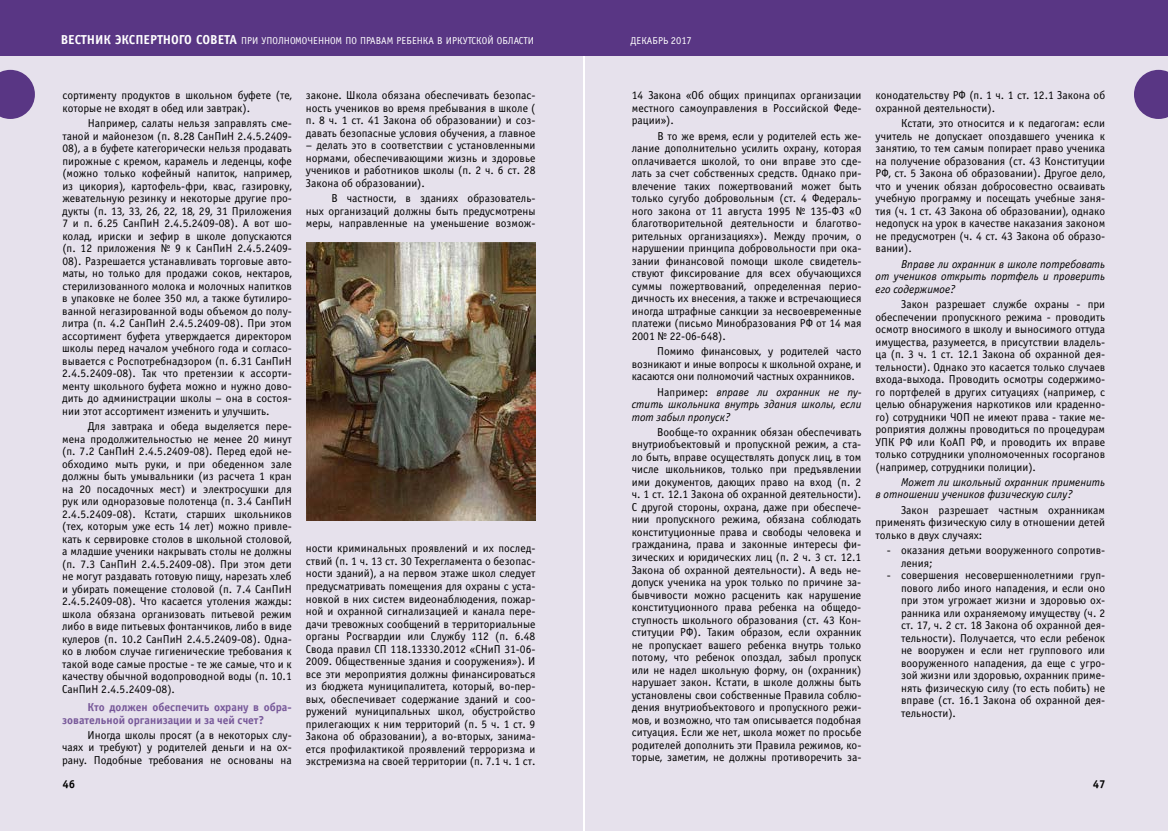
<style>
.page{position:relative;width:1168px;height:831px;background:#fff}
.page>*{position:absolute;margin:0;border:0;box-sizing:border-box;transform-origin:0 0}
.t1{font:11.5px/12.5px "Officina Sans C";color:#000;text-align:justify}
.t2{font:italic 11.5px/12.5px "Officina Sans C";color:#000;text-align:justify}
.t3{font:700 11.5px/12.5px "Officina Sans C";color:#775899}
.t4{font:700 11.5px "Officina Sans C";color:#000}
.t5{font:10px "Officina Sans C";color:#fff}
.s1{font-weight:700;font-size:13px}
.s2{font-size:10.5px}
.s3{font-style:normal}
</style>
<div class="page">
<div style="left:0;top:0;width:583px;height:831px;background:#e6e1ec"></div>
<div style="left:585px;top:0;width:583px;height:831px;background:#e6e1ec"></div>
<div style="left:0;top:0;width:584px;height:56px;background:#593684"></div>
<div style="left:585px;top:0;width:583px;height:56px;background:#593684"></div>
<svg style="left:0;top:70px;width:35px;height:49px;background:#6f5194"></svg>
<svg style="left:1134px;top:70px;width:34px;height:49px;background:#6f5194"></svg>
<img style="left:306px;top:242px;width:230px;height:278px">
<p class="t5" style="left:61px;top:35px;width:475px"><span class="s1">ВЕСТНИК ЭКСПЕРТНОГО СОВЕТА</span> ПРИ УПОЛНОМОЧЕННОМ ПО ПРАВАМ РЕБЕНКА В ИРКУТСКОЙ ОБЛАСТИ</p>
<p class="t5" style="left:630px;top:35px;width:63px">ДЕКАБРЬ <span class="s2">2017</span></p>
<p class="t1" style="left:62px;top:89px;width:231px">сортименту продуктов в школьном буфете (те, которые не входят в обед или завтрак).</p>
<p class="t1" style="left:62px;top:117px;width:231px;text-indent:26px">Например, салаты нельзя заправлять сме&shy;таной и майонезом (п. 8.28 СанПиН 2.4.5.2409- 08), а в буфете категорически нельзя продавать пирожные с кремом, карамель и леденцы, кофе (можно только кофейный напиток, например, из цикория), картофель-фри, квас, газировку, жевательную резинку и некоторые другие про&shy;дукты (п. 13, 33, 26, 22, 18, 29, 31 Приложения 7 и п. 6.25 СанПиН 2.4.5.2409-08). А вот шо&shy;колад, ириски и зефир в школе допускаются (п. 12 приложения № 9 к СанПиН 2.4.5.2409- 08). Разрешается устанавливать торговые авто&shy;маты, но только для продажи соков, нектаров, стерилизованного молока и молочных напитков в упаковке не более 350 мл, а также бутилиро&shy;ванной негазированной воды объемом до полу&shy;литра (п. 4.2 СанПиН 2.4.5.2409-08). При этом ассортимент буфета утверждается директором школы перед началом учебного года и согласо&shy;вывается с Роспотребнадзором (п. 6.31 СанПиН 2.4.5.2409-08). Так что претензии к ассорти&shy;менту школьного буфета можно и нужно дово&shy;дить до администрации школы – она в состоя&shy;нии этот ассортимент изменить и улучшить.</p>
<p class="t1" style="left:62px;top:420px;width:231px;text-indent:26px">Для завтрака и обеда выделяется пере&shy;мена продолжительностью не менее 20 минут (п. 7.2 СанПиН 2.4.5.2409-08). Перед едой не&shy;обходимо мыть руки, и при обеденном зале должны быть умывальники (из расчета 1 кран на 20 посадочных мест) и электросушки для рук или одноразовые полотенца (п. 3.4 СанПиН 2.4.5.2409-08). Кстати, старших школьников (тех, которым уже есть 14 лет) можно привле&shy;кать к сервировке столов в школьной столовой, а младшие ученики накрывать столы не должны (п. 7.3 СанПиН 2.4.5.2409-08). При этом дети не могут раздавать готовую пищу, нарезать хлеб и убирать помещение столовой (п. 7.4 СанПиН 2.4.5.2409-08). Что касается утоления жажды: школа обязана организовать питьевой режим либо в виде питьевых фонтанчиков, либо в виде кулеров (п. 10.2 СанПиН 2.4.5.2409-08). Одна&shy;ко в любом случае гигиенические требования к такой воде самые простые - те же самые, что и к качеству обычной водопроводной воды (п. 10.1<br>СанПиН 2.4.5.2409-08).</p>
<p class="t3" style="left:62px;top:701px;width:231px;text-indent:26px">Кто должен обеспечить охрану в обра&shy;зовательной организации и за чей счет?</p>
<p class="t1" style="left:62px;top:729px;width:231px;text-indent:26px">Иногда школы просят (а в некоторых слу&shy;чаях и требуют) у родителей деньги и на ох&shy;рану. Подобные требования не основаны на</p>
<p class="t1" style="left:306px;top:89px;width:231px">законе. Школа обязана обеспечивать безопас&shy;ность учеников во время пребывания в школе ( п. 8 ч. 1 ст. 41 Закона об образовании) и соз&shy;давать безопасные условия обучения, а главное</p>
<p class="t1" style="left:306px;top:139px;width:231px">– делать это в соответствии с установленными нормами, обеспечивающими жизнь и здоровье учеников и работников школы (п. 2 ч. 6 ст. 28<br>Закона об образовании).</p>
<p class="t1" style="left:306px;top:192px;width:231px;text-indent:26px">В частности, в зданиях образователь&shy;ных организаций должны быть предусмотрены меры, направленные на уменьшение возмож-</p>
<p class="t1" style="left:306px;top:542px;width:231px">ности криминальных проявлений и их послед&shy;ствий (п. 1 ч. 13 ст. 30 Техрегламента о безопас&shy;ности зданий), а на первом этаже школ следует предусматривать помещения для охраны с уста&shy;новкой в них систем видеонаблюдения, пожар&shy;ной и охранной сигнализацией и канала пере&shy;дачи тревожных сообщений в территориальные органы Росгвардии или Службу 112 (п. 6.48<br>Свода правил СП 118.13330.2012 «СНиП 31-06- 2009. Общественные здания и сооружения»). И все эти мероприятия должны финансироваться из бюджета муниципалитета, который, во-пер&shy;вых, обеспечивает содержание зданий и соо&shy;ружений муниципальных школ, обустройство прилегающих к ним территорий (п. 5 ч. 1 ст. 9<br>Закона об образовании), а во-вторых, занима&shy;ется профилактикой проявлений терроризма и экстремизма на своей территории (п. 7.1 ч. 1 ст.</p>
<p class="t1" style="left:632px;top:89px;width:231px">14 Закона «Об общих принципах организации местного самоуправления в Российской Феде&shy;рации»).</p>
<p class="t1" style="left:632px;top:130px;width:231px;text-indent:26px">В то же время, если у родителей есть же&shy;лание дополнительно усилить охрану, которая оплачивается школой, то они вправе это сде&shy;лать за счет собственных средств. Однако при&shy;влечение таких пожертвований может быть только сугубо добровольным (ст. 4 Федераль&shy;ного закона от 11 августа 1995 № 135-ФЗ «О благотворительной деятельности и благотво&shy;рительных организациях»). Между прочим, о нарушении принципа добровольности при ока&shy;зании финансовой помощи школе свидетель&shy;ствуют фиксирование для всех обучающихся суммы пожертвований, определенная перио&shy;дичность их внесения, а также и встречающиеся иногда штрафные санкции за несвоевременные платежи (письмо Минобразования РФ от 14 мая 2001 № 22-06-648).</p>
<p class="t1" style="left:632px;top:345px;width:231px;text-indent:26px">Помимо финансовых, у родителей часто возникают и иные вопросы к школьной охране, и касаются они полномочий частных охранников.</p>
<p class="t2" style="left:632px;top:385px;width:231px;text-indent:26px"><span class="s3">Например:</span> вправе ли охранник не пу&shy;стить школьника внутрь здания школы, если тот забыл пропуск?</p>
<p class="t1" style="left:632px;top:426px;width:231px;text-indent:26px">Вообще-то охранник обязан обеспечивать внутриобъектовый и пропускной режим, а ста&shy;ло быть, вправе осуществлять допуск лиц, в том числе школьников, только при предъявлении ими документов, дающих право на вход (п. 2 ч. 1 ст. 12.1 Закона об охранной деятельности).<br>С другой стороны, охрана, даже при обеспече&shy;нии пропускного режима, обязана соблюдать конституционные права и свободы человека и гражданина, права и законные интересы фи&shy;зических и юридических лиц (п. 2 ч. 3 ст. 12.1<br>Закона об охранной деятельности). А ведь не&shy;допуск ученика на урок только по причине за&shy;бывчивости можно расценить как нарушение конституционного права ребенка на общедо&shy;ступность школьного образования (ст. 43 Кон&shy;ституции РФ). Таким образом, если охранник не пропускает вашего ребенка внутрь только потому, что ребенок опоздал, забыл пропуск или не надел школьную форму, он (охранник) нарушает закон. Кстати, в школе должны быть установлены свои собственные Правила соблю&shy;дения внутриобъектового и пропускного режи&shy;мов, и возможно, что там описывается подобная ситуация. Если же нет, школа может по просьбе родителей дополнить эти Правила режимов, ко&shy;торые, заметим, не должны противоречить за-</p>
<p class="t1" style="left:875px;top:89px;width:231px">конодательству РФ (п. 1 ч. 1 ст. 12.1 Закона об охранной деятельности).</p>
<p class="t1" style="left:875px;top:117px;width:231px;text-indent:26px">Кстати, это относится и к педагогам: если учитель не допускает опоздавшего ученика к занятию, то тем самым попирает право ученика на получение образования (ст. 43 Конституции РФ, ст. 5 Закона об образовании). Другое дело, что и ученик обязан добросовестно осваивать учебную программу и посещать учебные заня&shy;тия (ч. 1 ст. 43 Закона об образовании), однако недопуск на урок в качестве наказания законом не предусмотрен (ч. 4 ст. 43 Закона об образо&shy;вании).</p>
<p class="t2" style="left:875px;top:258px;width:231px;text-indent:26px">Вправе ли охранник в школе потребовать от учеников открыть портфель и проверить его содержимое?</p>
<p class="t1" style="left:875px;top:298px;width:231px;text-indent:26px">Закон разрешает службе охраны - при обеспечении пропускного режима - проводить осмотр вносимого в школу и выносимого оттуда имущества, разумеется, в присутствии владель&shy;ца (п. 3 ч. 1 ст. 12.1 Закона об охранной дея&shy;тельности). Однако это касается только случаев входа-выхода. Проводить осмотры содержимо&shy;го портфелей в других ситуациях (например, с целью обнаружения наркотиков или краденно&shy;го) сотрудники ЧОП не имеют права - такие ме&shy;роприятия должны проводиться по процедурам УПК РФ или КоАП РФ, и проводить их вправе только сотрудники уполномоченных госорганов (например, сотрудники полиции).</p>
<p class="t2" style="left:875px;top:476px;width:231px;text-indent:26px">Может ли школьный охранник применить в отношении учеников физическую силу?</p>
<p class="t1" style="left:875px;top:504px;width:231px;text-indent:26px">Закон разрешает частным охранникам применять физическую силу в отношении детей только в двух случаях:</p>
<p class="t1" style="left:901px;top:544px;width:206px;text-indent:-14px">- оказания детьми вооруженного сопротив&shy;ления;</p>
<p class="t1" style="left:901px;top:569px;width:206px;text-indent:-14px">- совершения несовершеннолетними груп&shy;пового либо иного нападения, и если оно при этом угрожает жизни и здоровью ох&shy;ранника или охраняемому имуществу (ч. 2 ст. 17, ч. 2 ст. 18 Закона об охранной дея&shy;тельности). Получается, что если ребенок не вооружен и если нет группового или вооруженного нападения, да еще с угро&shy;зой жизни или здоровью, охранник приме&shy;нять физическую силу (то есть побить) не вправе (ст. 16.1 Закона об охранной дея&shy;тельности).</p>
<p class="t4" style="left:62px;top:778px;width:14px">46</p>
<p class="t4" style="left:1093px;top:778px;width:14px">47</p>
</div>
